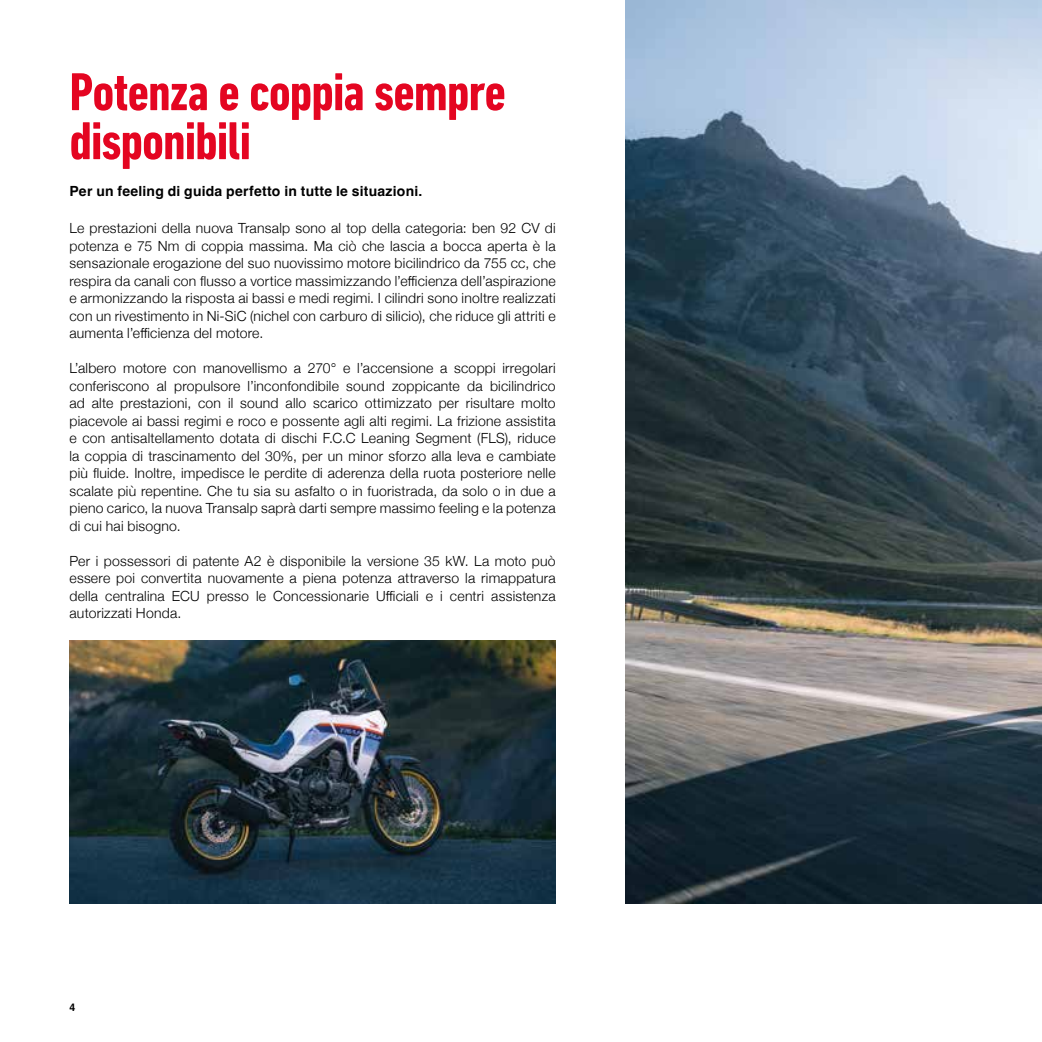
<style>
.page{position:relative;width:1042px;height:1042px;background:#fff}
.page>*{position:absolute;margin:0;border:0;box-sizing:border-box;transform-origin:0 0}
.t1{font:700 condensed 54.25px/49px "DIN Next LT Pro";letter-spacing:-.02em;color:#e40521}
.t2{font:300 14px/17.5px "Helvetica Neue";letter-spacing:.015em;color:#000;text-align:justify}
.t3{font:700 14px "Helvetica";letter-spacing:.015em;color:#000}
.t4{font:700 10.5px "Helvetica";color:#000}
</style>
<div class="page">
<svg style="left:625px;top:0;width:417px;height:903px;background:#5a6873"></svg>
<img style="left:69px;top:640px;width:487px;height:263px">
<h1 class="t1" style="left:69px;top:67px;width:438px">Potenza e coppia sempre disponibili</h1>
<p class="t3" style="left:69px;top:182px;width:354px">Per un feeling di guida perfetto in tutte le situazioni.</p>
<p class="t2" style="left:69px;top:219px;width:488px">Le prestazioni della nuova Transalp sono al top della categoria: ben 92 CV di potenza e 75 Nm di coppia massima. Ma ciò che lascia a bocca aperta è la sensazionale erogazione del suo nuovissimo motore bicilindrico da 755 cc, che respira da canali con flusso a vortice massimizzando l’efficienza dell’aspirazione e armonizzando la risposta ai bassi e medi regimi. I cilindri sono inoltre realizzati con un rivestimento in Ni-SiC (nichel con carburo di silicio), che riduce gli attriti e aumenta l’efficienza del motore.</p>
<p class="t2" style="left:69px;top:359px;width:488px">L’albero motore con manovellismo a 270° e l’accensione a scoppi irregolari conferiscono al propulsore l’inconfondibile sound zoppicante da bicilindrico ad alte prestazioni, con il sound allo scarico ottimizzato per risultare molto piacevole ai bassi regimi e roco e possente agli alti regimi. La frizione assistita e con antisaltellamento dotata di dischi F.C.C Leaning Segment (FLS), riduce la coppia di trascinamento del 30%, per un minor sforzo alla leva e cambiate più fluide. Inoltre, impedisce le perdite di aderenza della ruota posteriore nelle scalate più repentine. Che tu sia su asfalto o in fuoristrada, da solo o in due a pieno carico, la nuova Transalp saprà darti sempre massimo feeling e la potenza di cui hai bisogno.</p>
<p class="t2" style="left:69px;top:551px;width:488px">Per i possessori di patente A2 è disponibile la versione 35 kW. La moto può essere poi convertita nuovamente a piena potenza attraverso la rimappatura della centralina ECU presso le Concessionarie Ufficiali e i centri assistenza autorizzati Honda.</p>
<p class="t4" style="left:69px;top:1000px;width:7px">4</p>
</div>
